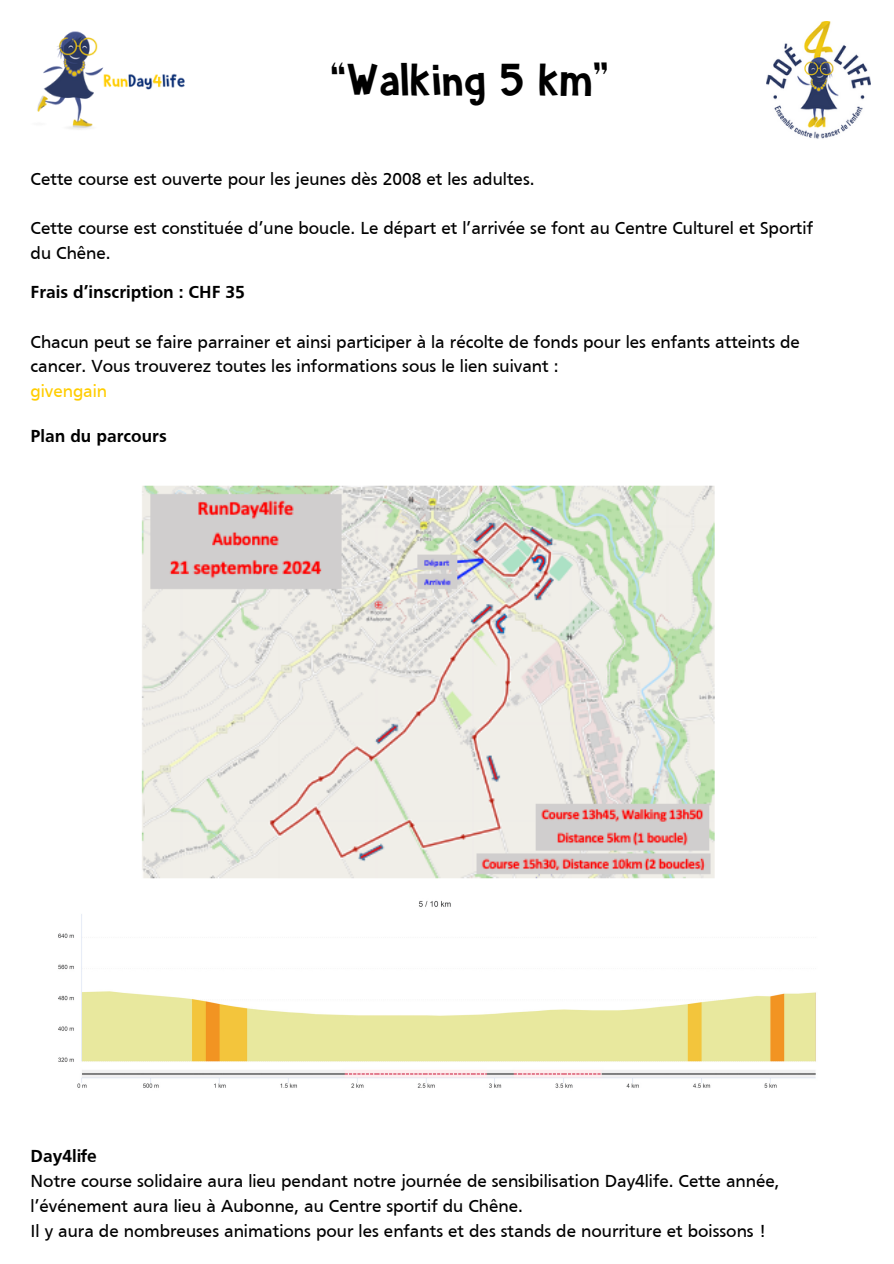
<style>
.page{position:relative;width:894px;height:1264px;background:#fff}
.page>*{position:absolute;margin:0;border:0;box-sizing:border-box;transform-origin:0 0}
.t1{font:47.25px "Whale Song";color:#000}
.t2{font:18px/24.8px "Frutiger Normal";color:#000}
.t3{font:700 18px "Frutiger";color:#000}
.t4{font:18px "Frutiger Normal";color:#ffcd00}
</style>
<div class="page">
<img style="left:37px;top:31px;width:148px;height:99px">
<img style="left:766px;top:21px;width:104px;height:118px">
<img style="left:141px;top:485px;width:574px;height:394px">
<img style="left:58px;top:901px;width:758px;height:187px">
<p class="t1" style="left:330px;top:53px;width:279px">“Walking 5 km”</p>
<p class="t2" style="left:31px;top:168px;width:505px">Cette course est ouverte pour les jeunes dès 2008 et les adultes.</p>
<p class="t2" style="left:31px;top:217px;width:783px">Cette course est constituée d’une boucle. Le départ et l’arrivée se font au Centre Culturel et Sportif du Chêne.</p>
<p class="t3" style="left:31px;top:284px;width:216px">Frais d’inscription : CHF 35</p>
<p class="t2" style="left:31px;top:331px;width:770px">Chacun peut se faire parrainer et ainsi participer à la récolte de fonds pour les enfants atteints de cancer. Vous trouverez toutes les informations sous le lien suivant :</p>
<p class="t4" style="left:31px;top:384px;width:78px">givengain</p>
<p class="t3" style="left:31px;top:429px;width:138px">Plan du parcours</p>
<p class="t3" style="left:31px;top:1148px;width:68px">Day4life</p>
<p class="t2" style="left:31px;top:1170px;width:750px">Notre course solidaire aura lieu pendant notre journée de sensibilisation Day4life. Cette année, l’événement aura lieu à Aubonne, au Centre sportif du Chêne.</p>
<p class="t2" style="left:31px;top:1219px;width:736px">Il y aura de nombreuses animations pour les enfants et des stands de nourriture et boissons !</p>
</div>
